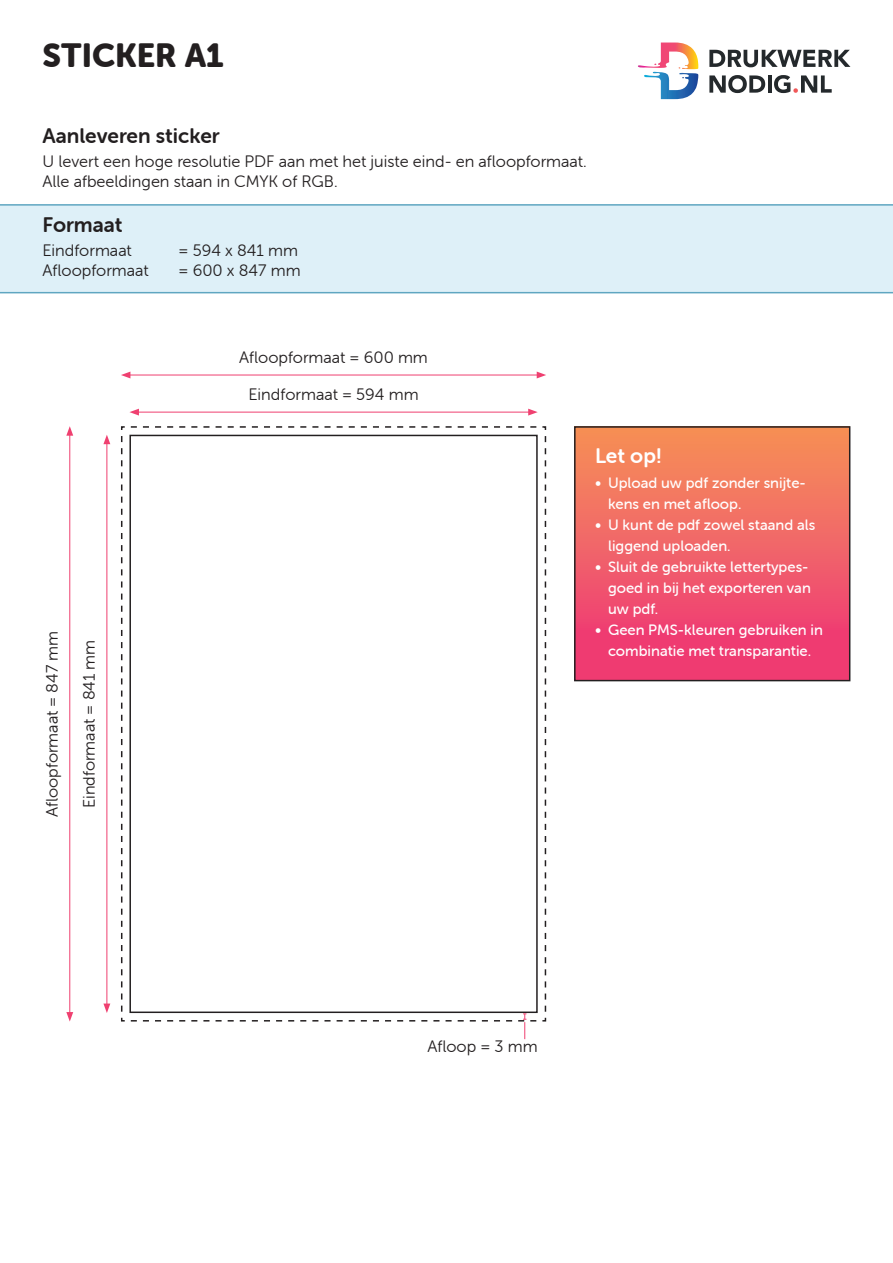
<style>
.page{position:relative;width:893px;height:1263px;background:#fff}
.page>*{position:absolute;margin:0;border:0;box-sizing:border-box;transform-origin:0 0}
.t1{font:33px "Museo Sans Rounded 900";color:#231f20}
.t2{font:21px "Museo Sans Rounded 700";color:#231f20}
.t3{font:21px "Museo Sans Rounded 700";color:#fff}
.t4{font:16.5px/19.8px "Museo Sans Rounded 300";color:#231f20}
.t5{font:15px/21px "Museo Sans Rounded 500";color:#fff}
</style>
<div class="page">
<div style="left:575px;top:427px;width:275px;height:254px;background:linear-gradient(to bottom,#f59158,#ee3177)"></div>
<div style="left:574px;top:426px;width:276px;height:255px;border:2px solid #231f20"></div>
<div style="left:0;top:204px;width:893px;height:89px;background:#def0f8"></div>
<svg style="left:709px;top:50px;width:141px;height:17px"></svg>
<svg style="left:709px;top:75px;width:56px;height:18px"></svg>
<hr style="left:768px;top:75px;width:3px;height:18px;background:#24292c">
<svg style="left:774px;top:75px;width:58px;height:18px"></svg>
<svg style="left:638px;top:43px;width:60px;height:56px"></svg>
<svg style="left:121px;top:426px;width:426px;height:596px"></svg>
<div style="left:129px;top:435px;width:409px;height:578px;border:2px solid #231f20"></div>
<hr style="left:128px;top:375px;width:411px;height:1px;background:#ef4070">
<svg style="left:537px;top:372px;width:9px;height:6px"></svg>
<svg style="left:121px;top:372px;width:9px;height:6px"></svg>
<hr style="left:137px;top:412px;width:394px;height:1px;background:#ef4070">
<svg style="left:528px;top:409px;width:10px;height:7px"></svg>
<svg style="left:129px;top:409px;width:10px;height:7px"></svg>
<hr style="left:69px;top:433px;width:1px;height:581px;background:#ef4070">
<svg style="left:66px;top:426px;width:7px;height:10px"></svg>
<svg style="left:66px;top:1012px;width:7px;height:9px"></svg>
<hr style="left:107px;top:442px;width:1px;height:564px;background:#ef4070">
<svg style="left:103px;top:435px;width:7px;height:9px"></svg>
<svg style="left:103px;top:1003px;width:7px;height:10px"></svg>
<svg style="left:131px;top:1013px;width:408px;height:26px"></svg>
<h1 class="t1" style="left:43px;top:37px;width:183px">STICKER A1</h1>
<p class="t2" style="left:43px;top:124px;width:179px">Aanleveren sticker</p>
<p class="t4" style="left:43px;top:152px;width:546px">U levert een hoge resolutie PDF aan met het juiste eind- en afloopformaat.<br>Alle afbeeldingen staan in CMYK of RGB.</p>
<p class="t2" style="left:43px;top:213px;width:81px">Formaat</p>
<p class="t4" style="left:43px;top:241px;width:91px">Eindformaat</p>
<p class="t4" style="left:179px;top:241px;width:121px">= 594 x 841 mm</p>
<p class="t4" style="left:43px;top:261px;width:108px">Afloopformaat</p>
<p class="t4" style="left:179px;top:261px;width:124px">= 600 x 847 mm</p>
<p class="t4" style="left:42px;top:817px;width:188px;rotate:-90deg">Afloopformaat = 847 mm</p>
<p class="t4" style="left:79px;top:808px;width:170px;rotate:-90deg">Eindformaat = 841 mm</p>
<p class="t4" style="left:239px;top:348px;width:190px">Afloopformaat = 600 mm</p>
<p class="t4" style="left:249px;top:385px;width:172px">Eindformaat = 594 mm</p>
<p class="t3" style="left:595px;top:444px;width:68px">Let op!</p>
<p class="t5" style="left:608px;top:473px;width:199px;text-indent:-13px">• Upload uw pdf zonder snijte&shy;kens en met afloop.</p>
<p class="t5" style="left:608px;top:515px;width:209px;text-indent:-13px">• U kunt de pdf zowel staand als liggend uploaden.</p>
<p class="t5" style="left:608px;top:557px;width:204px;text-indent:-13px">• Sluit de gebruikte lettertypes&shy;goed in bij het exporteren van uw pdf.</p>
<p class="t5" style="left:595px;top:620px;width:229px;text-align:center">• Geen PMS-kleuren gebruiken in combinatie met transparantie.</p>
<p class="t4" style="left:427px;top:1037px;width:112px">Afloop = 3 mm</p>
</div>
